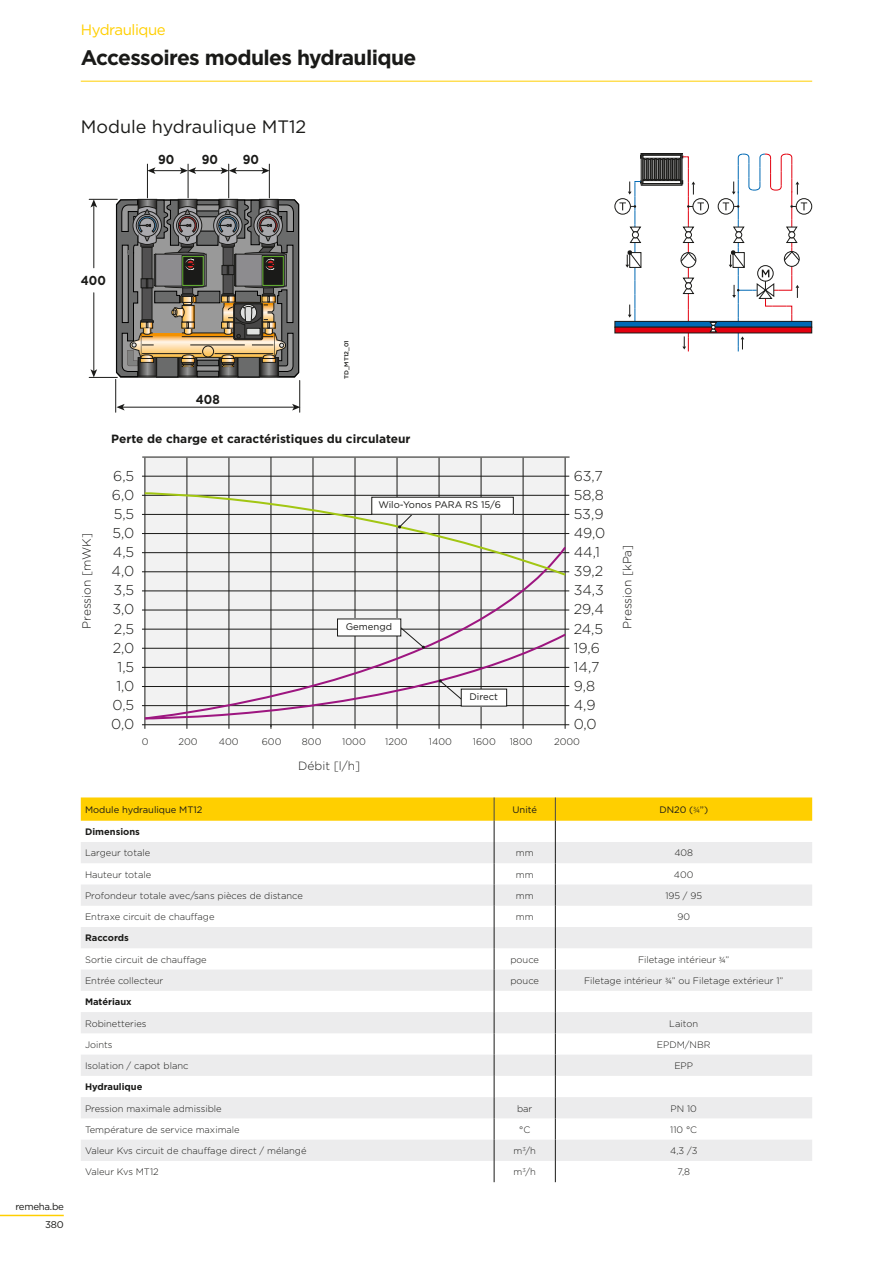
<style>
.page{position:relative;width:893px;height:1263px;background:#fff}
.page>*{position:absolute;margin:0;border:0;box-sizing:border-box;transform-origin:0 0}
.t1{font:700 21px "Gotham";letter-spacing:-.03em;color:#1a1a18}
.t2{font:18px "Gotham";color:#1a1a18}
.t3{font:15px "Gotham";letter-spacing:-.03em;color:#ffcf00}
.t4{font:300 14.25px/19px "Gotham";color:#1a1a18;text-align:center}
.t5{font:700 13.05px "Gotham";color:#1a1a18;scale:.9 1}
.t6{font:700 12px "Gotham";color:#1a1a18}
.t7{font:300 12px "Gotham";color:#1a1a18}
.t8{font:9.75px "Gotham";letter-spacing:-.03em;color:#1a1a18}
.t9{font:300 9.6px "Gotham";color:#1a1a18}
.t10{font:9.6px "Gotham";color:#1a1a18}
.t11{font:300 9.3px "Gotham";color:#1a1a18}
.t12{font:700 9.3px "Gotham";color:#1a1a18}
.t13{font:9.3px "Gotham";color:#1a1a18}
.t14{font:500 5.7px "Gotham";color:#1a1a18;scale:1.08 1}
.s1{font-family:"Myriad Pro";font-weight:300}
.s2{font-family:"Myriad Pro"}
</style>
<div class="page">
<hr style="left:0;top:1215px;width:64px;height:1px;background:#ffcf00">
<hr style="left:81px;top:81px;width:731px;height:1px;background:#ffcf00">
<div style="left:614px;top:198px;width:17px;height:17px;border:1px solid #1a1a18;border-radius:50%"></div>
<div style="left:796px;top:198px;width:16px;height:17px;border:1px solid #1a1a18;border-radius:50%"></div>
<div style="left:615px;top:321px;width:197px;height:6px;background:#0069b4"></div>
<div style="left:615px;top:321px;width:197px;height:6px;border:1px solid #1b1c1a"></div>
<div style="left:615px;top:327px;width:197px;height:6px;background:#e3000f"></div>
<div style="left:615px;top:327px;width:197px;height:6px;border:1px solid #1b1c1a"></div>
<svg style="left:619px;top:153px;width:188px;height:198px"></svg>
<hr style="left:122px;top:407px;width:172px;height:1px;background:#1a1a18">
<svg style="left:116px;top:404px;width:9px;height:6px"></svg>
<svg style="left:292px;top:404px;width:7px;height:6px"></svg>
<hr style="left:115px;top:379px;width:1px;height:33px;background:#1a1a18">
<hr style="left:299px;top:380px;width:1px;height:32px;background:#1a1a18">
<svg style="left:89px;top:163px;width:211px;height:215px"></svg>
<div style="left:145px;top:457px;width:420px;height:268px;background:#f2f2f2"></div>
<hr style="left:142px;top:476px;width:427px;height:1px;background:#1a1a18">
<hr style="left:142px;top:457px;width:428px;height:1px;background:#1a1a18">
<hr style="left:145px;top:458px;width:1px;height:267px;background:#1a1a18">
<hr style="left:229px;top:458px;width:1px;height:267px;background:#1a1a18">
<hr style="left:187px;top:458px;width:1px;height:267px;background:#1a1a18">
<hr style="left:313px;top:458px;width:1px;height:267px;background:#1a1a18">
<hr style="left:271px;top:457px;width:1px;height:270px;background:#1a1a18">
<hr style="left:355px;top:458px;width:1px;height:267px;background:#1a1a18">
<hr style="left:439px;top:458px;width:1px;height:267px;background:#1a1a18">
<hr style="left:397px;top:458px;width:1px;height:267px;background:#1a1a18">
<hr style="left:523px;top:458px;width:1px;height:267px;background:#1a1a18">
<hr style="left:481px;top:458px;width:1px;height:267px;background:#1a1a18">
<hr style="left:565px;top:458px;width:1px;height:267px;background:#1a1a18">
<hr style="left:142px;top:514px;width:427px;height:1px;background:#1a1a18">
<hr style="left:142px;top:552px;width:427px;height:1px;background:#1a1a18">
<hr style="left:142px;top:591px;width:427px;height:1px;background:#1a1a18">
<hr style="left:142px;top:629px;width:427px;height:1px;background:#1a1a18">
<hr style="left:142px;top:667px;width:427px;height:1px;background:#1a1a18">
<hr style="left:142px;top:705px;width:427px;height:1px;background:#1a1a18">
<hr style="left:142px;top:495px;width:427px;height:1px;background:#1a1a18">
<hr style="left:142px;top:533px;width:427px;height:1px;background:#1a1a18">
<hr style="left:142px;top:571px;width:427px;height:1px;background:#1a1a18">
<hr style="left:142px;top:610px;width:427px;height:1px;background:#1a1a18">
<hr style="left:142px;top:648px;width:427px;height:1px;background:#1a1a18">
<hr style="left:142px;top:686px;width:427px;height:1px;background:#1a1a18">
<hr style="left:142px;top:724px;width:427px;height:1px;background:#1a1a18">
<svg style="left:143px;top:577px;width:425px;height:50px"></svg>
<svg style="left:143px;top:491px;width:425px;height:86px"></svg>
<div style="left:372px;top:497px;width:141px;height:17px;background:#fff"></div>
<div style="left:371px;top:497px;width:143px;height:18px;border:1px solid #1a1a18"></div>
<div style="left:337px;top:619px;width:64px;height:17px;background:#fff"></div>
<svg style="left:143px;top:627px;width:425px;height:102px"></svg>
<div style="left:461px;top:689px;width:46px;height:17px;background:#fff"></div>
<svg style="left:81px;top:797px;width:731px;height:385px"></svg>
<h3 class="t3" style="left:81px;top:20px;width:86px">Hydraulique</h3>
<h1 class="t1" style="left:81px;top:44px;width:337px">Accessoires modules hydraulique</h1>
<h2 class="t2" style="left:81px;top:116px;width:227px">Module hydraulique MT12</h2>
<h3 class="t5" style="left:158px;top:151px;width:20px">90</h3>
<h3 class="t5" style="left:202px;top:151px;width:20px">90</h3>
<h3 class="t5" style="left:243px;top:151px;width:20px">90</h3>
<h3 class="t5" style="left:81px;top:272px;width:29px">400</h3>
<p class="t8" style="left:16px;top:1201px;width:50px">remeha.be</p>
<p class="t8" style="left:45px;top:1218px;width:20px">380</p>
<h3 class="t5" style="left:196px;top:390px;width:28px">408</h3>
<p class="t14" style="left:343px;top:379px;width:38px;rotate:-90deg">TD_MT12_01</p>
<p class="t6" style="left:111px;top:431px;width:301px">Perte de charge et caractéristiques du circulateur</p>
<h3 class="t4" style="left:111px;top:466px;width:25px">6,5<br>6,0<br>5,5<br>5,0<br>4,5<br>4,0<br>3,5<br>3,0<br>2,5<br>2,0<br>1,5<br>1,0<br>0,5<br>0,0</h3>
<h3 class="t4" style="left:574px;top:466px;width:33px;text-align:left">63,7<br>58,8<br>53,9<br>49,0<br>44,1<br>39,2<br>34,3<br>29,4<br>24,5<br>19,6<br>14,7<br>9,8<br>4,9<br>0,0</h3>
<p class="t9" style="left:142px;top:735px;width:8px">0</p>
<p class="t9" style="left:178px;top:735px;width:21px">200</p>
<p class="t9" style="left:219px;top:735px;width:21px">400</p>
<p class="t9" style="left:262px;top:735px;width:21px">600</p>
<p class="t9" style="left:302px;top:735px;width:21px">800</p>
<p class="t9" style="left:342px;top:735px;width:25px">1000</p>
<p class="t9" style="left:385px;top:735px;width:24px">1200</p>
<p class="t9" style="left:429px;top:735px;width:25px">1400</p>
<p class="t9" style="left:473px;top:735px;width:24px">1600</p>
<p class="t9" style="left:510px;top:735px;width:24px">1800</p>
<p class="t9" style="left:554px;top:735px;width:27px">2000</p>
<p class="t10" style="left:378px;top:499px;width:124px">Wilo-Yonos PARA RS 15/6</p>
<p class="t7" style="left:79px;top:629px;width:97px;rotate:-90deg">Pression [mWK]</p>
<p class="t7" style="left:620px;top:629px;width:86px;rotate:-90deg">Pression [kPa]</p>
<p class="t10" style="left:346px;top:621px;width:48px">Gemengd</p>
<p class="t10" style="left:469px;top:691px;width:30px">Direct</p>
<p class="t7" style="left:298px;top:758px;width:63px">Débit [l/h]</p>
<p class="t13" style="left:85px;top:804px;width:119px">Module hydraulique MT12</p>
<p class="t13" style="left:512px;top:804px;width:26px">Unité</p>
<p class="t13" style="left:659px;top:804px;width:50px">DN20 (<span class="s1">¾</span>”)</p>
<p class="t12" style="left:85px;top:826px;width:56px">Dimensions</p>
<p class="t11" style="left:85px;top:847px;width:67px">Largeur totale</p>
<p class="t11" style="left:516px;top:847px;width:19px">mm</p>
<p class="t11" style="left:674px;top:847px;width:20px">408</p>
<p class="t11" style="left:85px;top:868px;width:68px">Hauteur totale</p>
<p class="t11" style="left:516px;top:868px;width:19px">mm</p>
<p class="t11" style="left:674px;top:868px;width:21px">400</p>
<p class="t11" style="left:85px;top:890px;width:219px">Profondeur totale avec/sans pièces de distance</p>
<p class="t11" style="left:516px;top:890px;width:19px">mm</p>
<p class="t11" style="left:665px;top:890px;width:38px">195 / 95</p>
<p class="t11" style="left:85px;top:911px;width:131px">Entraxe circuit de chauffage</p>
<p class="t11" style="left:516px;top:911px;width:19px">mm</p>
<p class="t11" style="left:677px;top:911px;width:14px">90</p>
<p class="t12" style="left:85px;top:932px;width:45px">Raccords</p>
<p class="t11" style="left:85px;top:953px;width:123px">Sortie circuit de chauffage</p>
<p class="t11" style="left:510px;top:953px;width:30px">pouce</p>
<p class="t11" style="left:638px;top:953px;width:93px">Filetage intérieur <span class="s2">¾</span>”</p>
<p class="t11" style="left:85px;top:975px;width:80px">Entrée collecteur</p>
<p class="t11" style="left:510px;top:975px;width:30px">pouce</p>
<p class="t11" style="left:584px;top:975px;width:201px">Filetage intérieur <span class="s2">¾</span>” ou Filetage extérieur 1”</p>
<p class="t12" style="left:85px;top:996px;width:48px">Matériaux</p>
<p class="t11" style="left:85px;top:1017px;width:63px">Robinetteries</p>
<p class="t11" style="left:669px;top:1017px;width:30px">Laiton</p>
<p class="t11" style="left:85px;top:1038px;width:29px">Joints</p>
<p class="t11" style="left:657px;top:1038px;width:55px">EPDM/NBR</p>
<p class="t11" style="left:85px;top:1060px;width:105px">Isolation / capot blanc</p>
<p class="t11" style="left:674px;top:1060px;width:20px">EPP</p>
<p class="t12" style="left:85px;top:1081px;width:59px">Hydraulique</p>
<p class="t11" style="left:85px;top:1102px;width:138px">Pression maximale admissible</p>
<p class="t11" style="left:517px;top:1102px;width:17px">bar</p>
<p class="t11" style="left:671px;top:1102px;width:28px">PN 10</p>
<p class="t11" style="left:85px;top:1124px;width:156px">Température de service maximale</p>
<p class="t11" style="left:519px;top:1124px;width:13px">°C</p>
<p class="t11" style="left:670px;top:1124px;width:28px">110 °C</p>
<p class="t11" style="left:85px;top:1145px;width:223px">Valeur Kvs circuit de chauffage direct / mélangé</p>
<p class="t11" style="left:513px;top:1145px;width:24px">m<sup>3</sup>/h</p>
<p class="t11" style="left:670px;top:1145px;width:29px">4,3 /3</p>
<p class="t11" style="left:85px;top:1166px;width:75px">Valeur Kvs MT12</p>
<p class="t11" style="left:513px;top:1166px;width:24px">m<sup>3</sup>/h</p>
<p class="t11" style="left:677px;top:1166px;width:14px">7,8</p>
</div>
